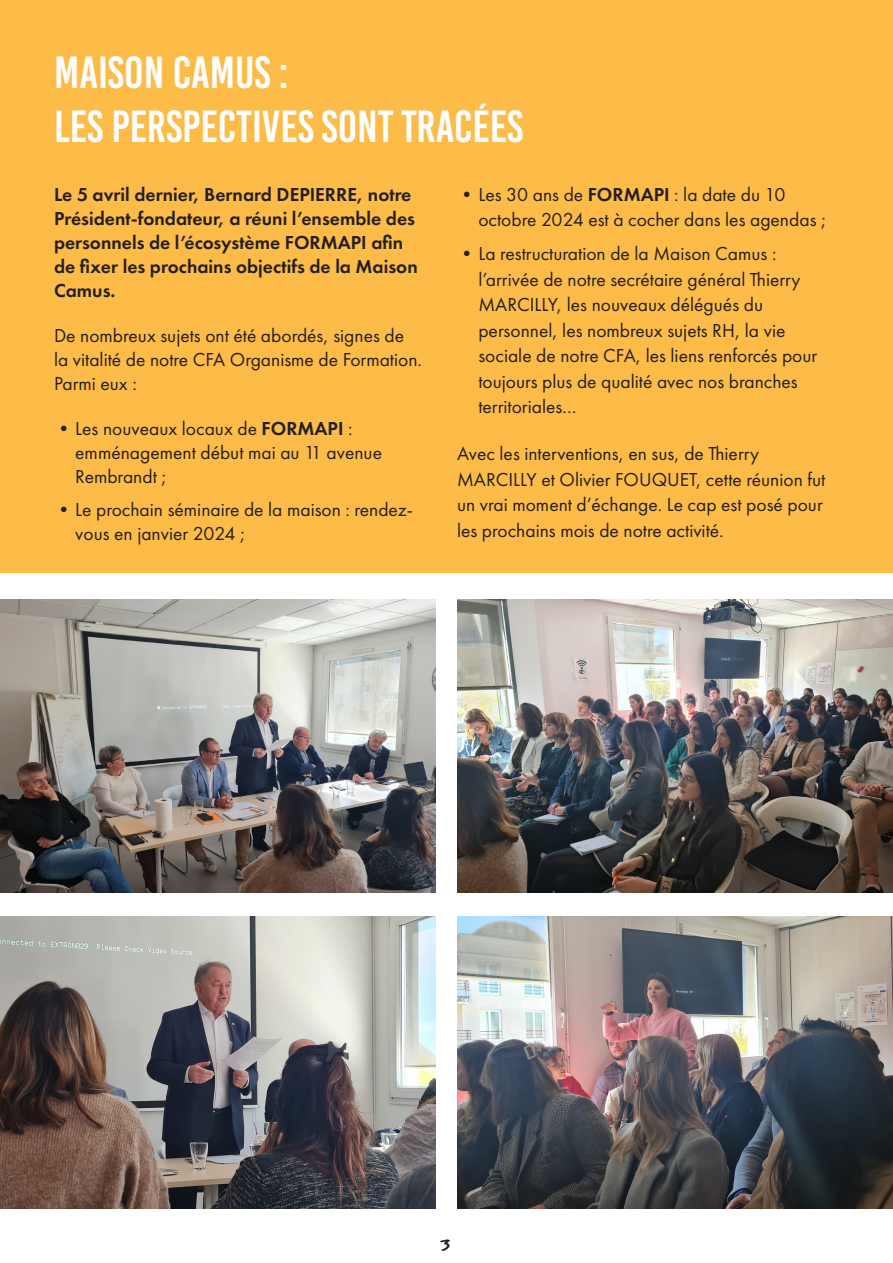
<style>
.page{position:relative;width:893px;height:1263px;background:#fff}
.page>*{position:absolute;margin:0;border:0;box-sizing:border-box;transform-origin:0 0}
.t1{font:45px "Bebas Kai";color:#fff}
.t2{font:19.5px/25.5px "Futura PT";color:#231f20}
.t3{font:600 19.5px/24px "Futura PT";color:#231f20}
.t4{font:500 18px "Chantal";color:#231f20}
.s1{font-weight:600}
</style>
<div class="page">
<div style="left:0;top:0;width:893px;height:573px;background:#fdbb48"></div>
<img style="left:0;top:599px;width:436px;height:293px">
<img style="left:0;top:916px;width:436px;height:293px">
<img style="left:457px;top:916px;width:436px;height:293px">
<img style="left:457px;top:599px;width:436px;height:293px">
<p class="t1" style="left:54px;top:48px;width:236px">MAISON CAMUS :</p>
<p class="t1" style="left:54px;top:102px;width:471px">LES PERSPECTIVES SONT TRACÉES</p>
<p class="t3" style="left:54px;top:182px;width:365px">Le 5 avril dernier, Bernard DEPIERRE, notre Président-fondateur, a réuni l’ensemble des personnels de l’écosystème FORMAPI afin de fixer les prochains objectifs de la Maison Camus.</p>
<p class="t2" style="left:54px;top:323px;width:370px;line-height:24px">De nombreux sujets ont été abordés, signes de la vitalité de notre CFA Organisme de Formation.<br>Parmi eux :</p>
<p class="t2" style="left:75px;top:417px;width:308px;line-height:24px;text-indent:-21px">•Les nouveaux locaux de <span class="s1">FORMAPI</span> : emménagement début mai au 11 avenue<br>Rembrandt ;</p>
<p class="t2" style="left:75px;top:497px;width:339px;line-height:24px;text-indent:-21px">•Le prochain séminaire de la maison : rendez&shy;vous en janvier 2024 ;</p>
<p class="t2" style="left:478px;top:181px;width:349px;text-indent:-21px">•Les 30 ans de <span class="s1">FORMAPI</span> : la date du 10 octobre 2024 est à cocher dans les agendas ;</p>
<p class="t2" style="left:478px;top:241px;width:340px;text-indent:-21px">•La restructuration de la Maison Camus : l’arrivée de notre secrétaire général Thierry MARCILLY, les nouveaux délégués du personnel, les nombreux sujets RH, la vie sociale de notre CFA, les liens renforcés pour toujours plus de qualité avec nos branches territoriales…</p>
<p class="t2" style="left:457px;top:441px;width:370px">Avec les interventions, en sus, de Thierry MARCILLY et Olivier FOUQUET, cette réunion fut un vrai moment d’échange. Le cap est posé pour les prochains mois de notre activité.</p>
<p class="t4" style="left:441px;top:1232px;width:12px">3</p>
</div>
